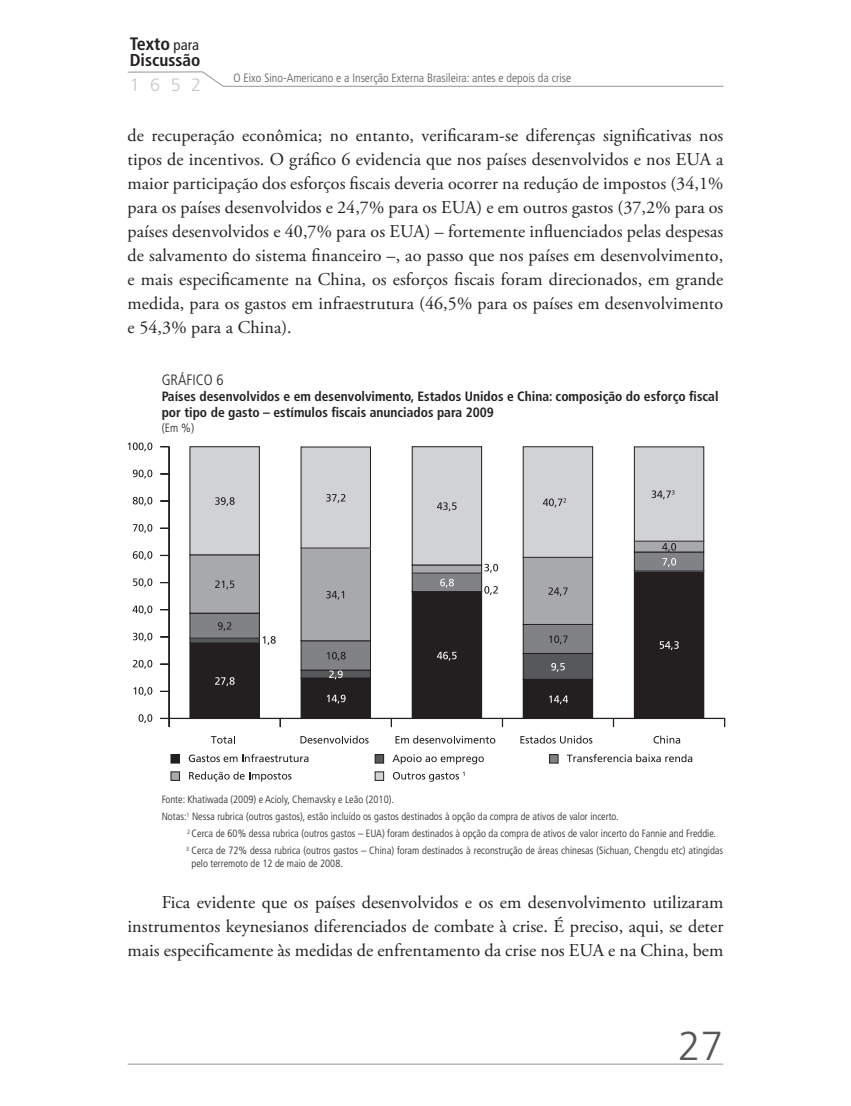
<style>
.page{position:relative;width:851px;height:1106px;background:#fff}
.page>*{position:absolute;margin:0;border:0;box-sizing:border-box;transform-origin:0 0}
.t1{font:300 40.5px "Frutiger";color:#57585a}
.t2{font:18px/24px "Adobe Garamond Pro";color:#231f20;text-align:justify}
.t3{font:condensed 18px "Frutiger 67 Bold";color:#231f20}
.t4{font:300 18px "Frutiger";color:#c7c8ca}
.t5{font:condensed 17.25px "Frutiger 67 Bold";color:#231f20}
.t6{font:condensed 15px "Frutiger 47 Light";color:#231f20}
.t7{font:condensed 13.5px/16.2px "Frutiger 67 Bold";color:#231f20}
.t8{font:condensed 12px "Frutiger 47 Light";color:#57585a}
.t9{font:condensed 12px "Frutiger 47 Light";color:#231f20}
.t10{font:condensed 10.5px "Frutiger 47 Light";color:#231f20}
.s1{font-family:"Frutiger 57 Condensed";font-stretch:normal;font-size:15px}
</style>
<div class="page">
<svg style="left:127px;top:71px;width:597px;height:16px"></svg>
<hr style="left:128px;top:1063px;width:595px;height:1px;background:#939598">
<div style="left:190px;top:643px;width:69px;height:75px;background:#231f20"></div>
<div style="left:301px;top:678px;width:69px;height:40px;background:#231f20"></div>
<div style="left:412px;top:592px;width:69px;height:126px;background:#231f20"></div>
<div style="left:523px;top:679px;width:69px;height:39px;background:#231f20"></div>
<div style="left:634px;top:571px;width:69px;height:147px;background:#231f20"></div>
<div style="left:190px;top:638px;width:69px;height:5px;background:#57585a"></div>
<div style="left:190px;top:638px;width:69px;height:5px;border:1px solid #231f20"></div>
<div style="left:301px;top:670px;width:69px;height:8px;background:#57585a"></div>
<div style="left:301px;top:670px;width:69px;height:8px;border:1px solid #231f20"></div>
<div style="left:412px;top:591px;width:69px;height:1px;border:1px solid #231f20"></div>
<div style="left:523px;top:653px;width:69px;height:26px;background:#57585a"></div>
<div style="left:523px;top:653px;width:69px;height:26px;border:1px solid #231f20"></div>
<div style="left:190px;top:613px;width:69px;height:25px;background:#808285"></div>
<div style="left:190px;top:613px;width:69px;height:25px;border:1px solid #231f20"></div>
<div style="left:301px;top:640px;width:69px;height:30px;background:#808285"></div>
<div style="left:301px;top:640px;width:69px;height:30px;border:1px solid #231f20"></div>
<div style="left:412px;top:573px;width:69px;height:18px;background:#808285"></div>
<div style="left:412px;top:573px;width:69px;height:18px;border:1px solid #231f20"></div>
<div style="left:523px;top:624px;width:69px;height:29px;background:#808285"></div>
<div style="left:523px;top:624px;width:69px;height:29px;border:1px solid #231f20"></div>
<div style="left:634px;top:552px;width:69px;height:19px;background:#808285"></div>
<div style="left:634px;top:552px;width:69px;height:19px;border:1px solid #231f20"></div>
<div style="left:190px;top:555px;width:69px;height:58px;background:#a8a9ad"></div>
<div style="left:301px;top:548px;width:69px;height:92px;background:#a8a9ad"></div>
<div style="left:412px;top:565px;width:69px;height:8px;background:#a8a9ad"></div>
<div style="left:412px;top:565px;width:69px;height:8px;border:1px solid #231f20"></div>
<div style="left:523px;top:557px;width:69px;height:67px;background:#a8a9ad"></div>
<div style="left:523px;top:557px;width:69px;height:67px;border:1px solid #231f20"></div>
<div style="left:634px;top:541px;width:69px;height:11px;background:#a8a9ad"></div>
<div style="left:634px;top:541px;width:69px;height:11px;border:1px solid #231f20"></div>
<div style="left:190px;top:447px;width:69px;height:108px;background:#d1d2d4"></div>
<div style="left:190px;top:446px;width:69px;height:109px;border:1px solid #231f20"></div>
<div style="left:301px;top:447px;width:69px;height:101px;background:#d1d2d4"></div>
<div style="left:412px;top:447px;width:69px;height:118px;background:#d1d2d4"></div>
<div style="left:412px;top:446px;width:69px;height:119px;border:1px solid #231f20"></div>
<div style="left:523px;top:447px;width:69px;height:110px;background:#d1d2d4"></div>
<div style="left:523px;top:446px;width:69px;height:111px;border:1px solid #231f20"></div>
<div style="left:634px;top:447px;width:69px;height:94px;background:#d1d2d4"></div>
<hr style="left:169px;top:447px;width:1px;height:271px;background:#231f20">
<div style="left:168px;top:446px;width:1px;height:272px;border:1px solid #231f20"></div>
<svg style="left:160px;top:636px;width:9px;height:2px"></svg>
<svg style="left:160px;top:500px;width:9px;height:2px"></svg>
<svg style="left:160px;top:473px;width:9px;height:2px"></svg>
<div style="left:169px;top:718px;width:556px;height:1px;border:1px solid #231f20"></div>
<svg style="left:160px;top:718px;width:10px;height:9px"></svg>
<svg style="left:215px;top:677px;width:19px;height:9px"></svg>
<svg style="left:327px;top:694px;width:18px;height:9px"></svg>
<svg style="left:437px;top:651px;width:19px;height:9px"></svg>
<svg style="left:549px;top:695px;width:19px;height:9px"></svg>
<svg style="left:659px;top:641px;width:19px;height:9px"></svg>
<svg style="left:262px;top:636px;width:13px;height:9px"></svg>
<svg style="left:329px;top:670px;width:13px;height:9px"></svg>
<svg style="left:484px;top:586px;width:14px;height:9px"></svg>
<svg style="left:551px;top:663px;width:13px;height:8px"></svg>
<svg style="left:218px;top:622px;width:13px;height:9px"></svg>
<svg style="left:327px;top:652px;width:18px;height:8px"></svg>
<svg style="left:440px;top:579px;width:14px;height:8px"></svg>
<svg style="left:549px;top:635px;width:18px;height:9px"></svg>
<svg style="left:662px;top:558px;width:14px;height:9px"></svg>
<svg style="left:215px;top:580px;width:19px;height:9px"></svg>
<svg style="left:326px;top:591px;width:18px;height:8px"></svg>
<svg style="left:484px;top:564px;width:14px;height:8px"></svg>
<svg style="left:548px;top:587px;width:19px;height:9px"></svg>
<svg style="left:662px;top:543px;width:14px;height:9px"></svg>
<svg style="left:215px;top:497px;width:19px;height:9px"></svg>
<svg style="left:326px;top:494px;width:19px;height:9px"></svg>
<svg style="left:437px;top:502px;width:19px;height:9px"></svg>
<svg style="left:542px;top:498px;width:24px;height:9px"></svg>
<svg style="left:651px;top:490px;width:23px;height:9px"></svg>
<svg style="left:138px;top:714px;width:14px;height:9px"></svg>
<svg style="left:133px;top:687px;width:19px;height:9px"></svg>
<svg style="left:133px;top:660px;width:19px;height:8px"></svg>
<svg style="left:133px;top:632px;width:19px;height:9px"></svg>
<svg style="left:132px;top:605px;width:20px;height:9px"></svg>
<svg style="left:133px;top:578px;width:19px;height:9px"></svg>
<svg style="left:133px;top:551px;width:19px;height:9px"></svg>
<svg style="left:133px;top:524px;width:19px;height:9px"></svg>
<svg style="left:133px;top:497px;width:19px;height:9px"></svg>
<svg style="left:133px;top:469px;width:19px;height:9px"></svg>
<svg style="left:128px;top:442px;width:24px;height:9px"></svg>
<svg style="left:211px;top:736px;width:24px;height:7px"></svg>
<svg style="left:300px;top:735px;width:68px;height:8px"></svg>
<svg style="left:395px;top:735px;width:100px;height:8px"></svg>
<svg style="left:520px;top:735px;width:72px;height:8px"></svg>
<svg style="left:653px;top:735px;width:27px;height:8px"></svg>
<div style="left:549px;top:754px;width:9px;height:9px;background:#808285"></div>
<div style="left:549px;top:754px;width:9px;height:9px;border:1px solid #231f20"></div>
<svg style="left:566px;top:754px;width:126px;height:8px"></svg>
<svg style="left:189px;top:754px;width:119px;height:8px"></svg>
<div style="left:171px;top:772px;width:8px;height:8px;background:#a8a9ad"></div>
<div style="left:171px;top:771px;width:9px;height:9px;border:1px solid #231f20"></div>
<svg style="left:189px;top:771px;width:102px;height:10px"></svg>
<svg style="left:392px;top:754px;width:92px;height:10px"></svg>
<svg style="left:393px;top:771px;width:71px;height:10px"></svg>
<div style="left:375px;top:754px;width:8px;height:9px;background:#57585a"></div>
<div style="left:375px;top:754px;width:9px;height:9px;border:1px solid #231f20"></div>
<div style="left:171px;top:754px;width:8px;height:9px;background:#231f20"></div>
<div style="left:171px;top:754px;width:9px;height:9px;border:1px solid #231f20"></div>
<div style="left:375px;top:772px;width:8px;height:8px;background:#d1d2d4"></div>
<div style="left:375px;top:771px;width:9px;height:9px;border:1px solid #231f20"></div>
<p class="t3" style="left:130px;top:33px;width:71px">Texto <span class="s1">para</span></p>
<p class="t5" style="left:130px;top:50px;width:72px">Discussão</p>
<p class="t4" style="left:130px;top:75px;width:73px">1652</p>
<p class="t8" style="left:233px;top:71px;width:339px">O Eixo Sino-Americano e a Inserção Externa Brasileira: antes e depois da crise</p>
<p class="t2" style="left:128px;top:124px;width:597px">de recuperação econômica; no entanto, verificaram-se diferenças significativas nos tipos de incentivos. O gráfico 6 evidencia que nos países desenvolvidos e nos EUA a maior participação dos esforços fiscais deveria ocorrer na redução de impostos (34,1% para os países desenvolvidos e 24,7% para os EUA) e em outros gastos (37,2% para os países desenvolvidos e 40,7% para os EUA) – fortemente influenciados pelas despesas de salvamento do sistema financeiro –, ao passo que nos países em desenvolvimento, e mais especificamente na China, os esforços fiscais foram direcionados, em grande medida, para os gastos em infraestrutura (46,5% para os países em desenvolvimento e 54,3% para a China).</p>
<p class="t6" style="left:162px;top:371px;width:63px">GRÁFICO 6</p>
<p class="t7" style="left:162px;top:388px;width:558px">Países desenvolvidos e em desenvolvimento, Estados Unidos e China: composição do esforço fiscal por tipo de gasto – estímulos fiscais anunciados para 2009</p>
<p class="t9" style="left:162px;top:420px;width:34px">(Em %)</p>
<p class="t10" style="left:162px;top:793px;width:234px">Fonte: Khatiwada (2009) e Acioly, Chernavsky e Leão (2010).</p>
<p class="t10" style="left:162px;top:810px;width:458px">Notas:<sup>1</sup> Nessa rubrica (outros gastos), estão incluído os gastos destinados à opção da compra de ativos de valor incerto.</p>
<p class="t10" style="left:187px;top:827px;width:530px"><sup>2</sup> Cerca de 60% dessa rubrica (outros gastos – EUA) foram destinados à opção da compra de ativos de valor incerto do Fannie and Freddie.</p>
<p class="t10" style="left:186px;top:844px;width:538px"><sup>3</sup> Cerca de 72% dessa rubrica (outros gastos – China) foram destinados à reconstrução de áreas chinesas (Sichuan, Chengdu etc) atingidas</p>
<p class="t10" style="left:191px;top:857px;width:153px">pelo terremoto de 12 de maio de 2008.</p>
<p class="t2" style="left:128px;top:890px;width:597px;text-indent:34px">Fica evidente que os países desenvolvidos e os em desenvolvimento utilizaram instrumentos keynesianos diferenciados de combate à crise. É preciso, aqui, se deter mais especificamente às medidas de enfrentamento da crise nos EUA e na China, bem</p>
<h1 class="t1" style="left:678px;top:1022px;width:47px">27</h1>
</div>
